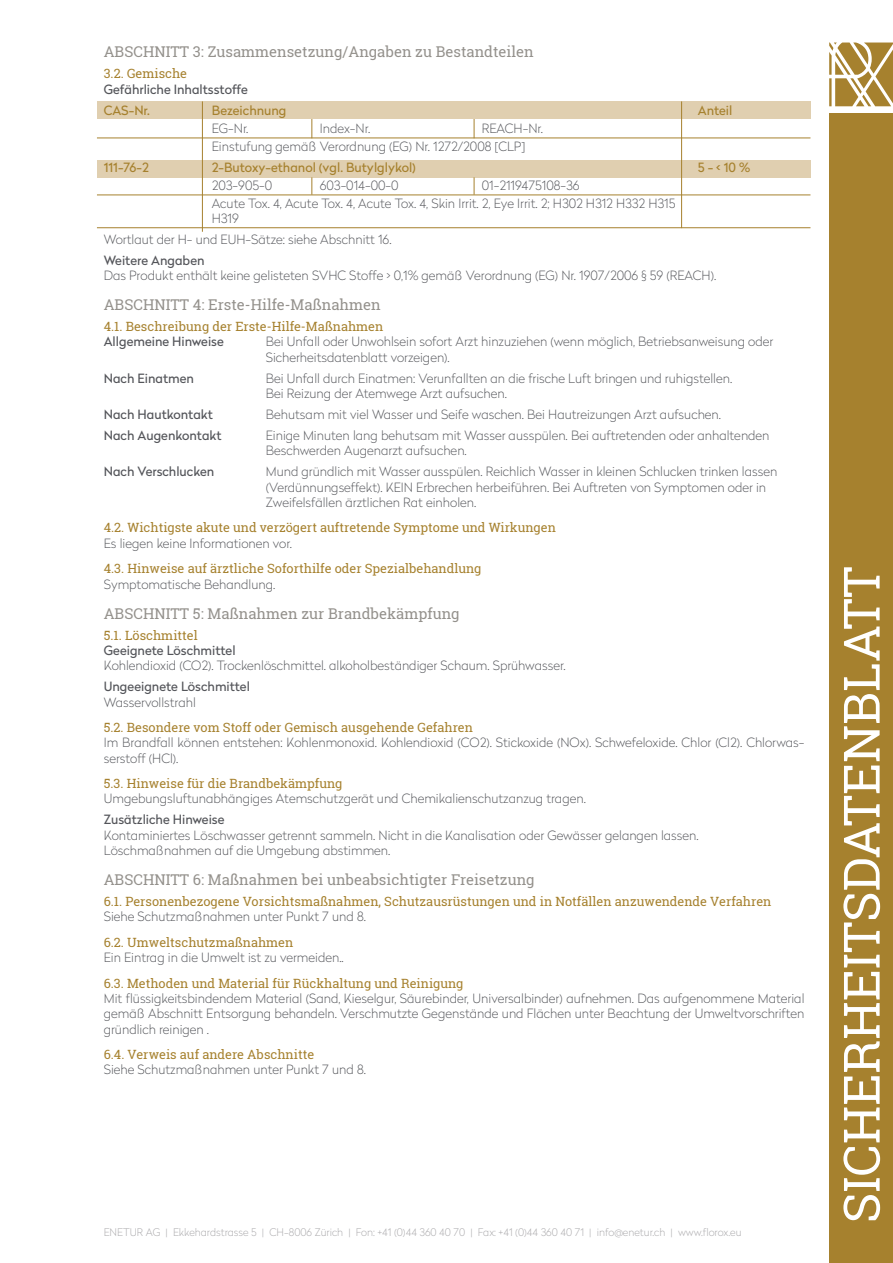
<style>
.page{position:relative;width:893px;height:1263px;background:#fff}
.page>*{position:absolute;margin:0;border:0;box-sizing:border-box;transform-origin:0 0}
.t1{font:50.1px "Roboto Slab";color:#fff}
.t2{font:14.85px "Roboto Slab";color:#94918c}
.t3{font:100 12.75px/15.3px "Radikal";color:#54555a}
.t4{font:12.75px "Roboto Slab";color:#a6812e}
.t5{font:12.75px "Radikal";color:#54555a}
.t6{font:12.75px "Radikal";color:#a6812e}
.t7{font:100 10.5px "Radikal";color:#a9a8aa}
</style>
<div class="page">
<div style="left:97px;top:101px;width:713px;height:18px;background:#e0cfb0"></div>
<div style="left:97px;top:160px;width:713px;height:17px;background:#e0cfb0"></div>
<hr style="left:97px;top:138px;width:713px;height:1px;background:#a6812e">
<hr style="left:97px;top:195px;width:713px;height:1px;background:#a6812e">
<hr style="left:97px;top:227px;width:713px;height:1px;background:#a6812e">
<hr style="left:202px;top:101px;width:1px;height:131px;background:#a6812e">
<svg style="left:311px;top:119px;width:1px;height:19px"></svg>
<svg style="left:311px;top:177px;width:1px;height:18px"></svg>
<svg style="left:474px;top:119px;width:1px;height:19px"></svg>
<svg style="left:474px;top:177px;width:1px;height:18px"></svg>
<hr style="left:681px;top:101px;width:1px;height:127px;background:#a6812e">
<svg style="left:829px;top:43px;width:64px;height:63px"></svg>
<div style="left:829px;top:114px;width:64px;height:1149px;background:#a6812e"></div>
<p class="t2" style="left:104px;top:42px;width:431px">ABSCHNITT 3: Zusammensetzung/Angaben zu Bestandteilen</p>
<p class="t4" style="left:104px;top:65px;width:85px">3.2. Gemische</p>
<p class="t5" style="left:104px;top:80px;width:146px">Gefährliche Inhaltsstoffe</p>
<p class="t6" style="left:104px;top:101px;width:48px">CAS-Nr.</p>
<p class="t6" style="left:212px;top:101px;width:76px">Bezeichnung</p>
<p class="t6" style="left:698px;top:101px;width:36px">Anteil</p>
<p class="t3" style="left:212px;top:120px;width:38px">EG-Nr.</p>
<p class="t3" style="left:320px;top:120px;width:52px">Index-Nr.</p>
<p class="t3" style="left:212px;top:119px;width:333px;line-height:18px;text-indent:270px">REACH-Nr.<br>Einstufung gemäß Verordnung (EG) Nr. 1272/2008 [CLP]</p>
<p class="t6" style="left:104px;top:158px;width:47px">111-76-2</p>
<p class="t6" style="left:212px;top:158px;width:206px">2-Butoxy-ethanol (vgl. Butylglykol)</p>
<p class="t6" style="left:698px;top:158px;width:54px">5 - &lt; 10 %</p>
<p class="t3" style="left:212px;top:177px;width:62px">203-905-0</p>
<p class="t3" style="left:320px;top:177px;width:80px">603-014-00-0</p>
<p class="t3" style="left:212px;top:176px;width:465px;line-height:18px;text-indent:270px">01-2119475108-36<br>Acute Tox. 4, Acute Tox. 4, Acute Tox. 4, Skin Irrit. 2, Eye Irrit. 2; H302 H312 H332 H315</p>
<p class="t3" style="left:104px;top:207px;width:289px;line-height:21px;text-indent:108px">H319<br>Wortlaut der H- und EUH-Sätze: siehe Abschnitt 16.</p>
<p class="t5" style="left:104px;top:251px;width:102px">Weitere Angaben</p>
<p class="t3" style="left:104px;top:267px;width:614px">Das Produkt enthält keine gelisteten SVHC Stoffe &gt; 0,1% gemäß Verordnung (EG) Nr. 1907/2006 § 59 (REACH).</p>
<p class="t2" style="left:104px;top:295px;width:278px">ABSCHNITT 4: Erste-Hilfe-Maßnahmen</p>
<p class="t4" style="left:104px;top:318px;width:281px">4.1. Beschreibung der Erste-Hilfe-Maßnahmen</p>
<p class="t5" style="left:104px;top:333px;width:122px">Allgemeine Hinweise</p>
<p class="t3" style="left:266px;top:334px;width:509px">Bei Unfall oder Unwohlsein sofort Arzt hinzuziehen (wenn möglich, Betriebsanweisung oder<br>Sicherheitsdatenblatt vorzeigen).</p>
<p class="t5" style="left:104px;top:369px;width:92px">Nach Einatmen</p>
<p class="t3" style="left:266px;top:370px;width:468px">Bei Unfall durch Einatmen: Verunfallten an die frische Luft bringen und ruhigstellen.<br>Bei Reizung der Atemwege Arzt aufsuchen.</p>
<p class="t5" style="left:104px;top:405px;width:111px">Nach Hautkontakt</p>
<p class="t3" style="left:266px;top:406px;width:457px">Behutsam mit viel Wasser und Seife waschen. Bei Hautreizungen Arzt aufsuchen.</p>
<p class="t5" style="left:104px;top:426px;width:119px">Nach Augenkontakt</p>
<p class="t3" style="left:266px;top:427px;width:505px">Einige Minuten lang behutsam mit Wasser ausspülen. Bei auftretenden oder anhaltenden<br>Beschwerden Augenarzt aufsuchen.</p>
<p class="t5" style="left:104px;top:463px;width:112px">Nach Verschlucken</p>
<p class="t3" style="left:266px;top:464px;width:513px">Mund gründlich mit Wasser ausspülen. Reichlich Wasser in kleinen Schlucken trinken lassen (Verdünnungseffekt). KEIN Erbrechen herbeiführen. Bei Auftreten von Symptomen oder in<br>Zweifelsfällen ärztlichen Rat einholen.</p>
<p class="t4" style="left:104px;top:519px;width:454px">4.2. Wichtigste akute und verzögert auftretende Symptome und Wirkungen</p>
<p class="t3" style="left:104px;top:535px;width:190px">Es liegen keine Informationen vor.</p>
<p class="t4" style="left:104px;top:560px;width:379px">4.3. Hinweise auf ärztliche Soforthilfe oder Spezialbehandlung</p>
<p class="t3" style="left:104px;top:576px;width:173px">Symptomatische Behandlung.</p>
<p class="t2" style="left:104px;top:603px;width:357px">ABSCHNITT 5: Maßnahmen zur Brandbekämpfung</p>
<p class="t4" style="left:104px;top:626px;width:95px">5.1. Löschmittel</p>
<p class="t5" style="left:104px;top:641px;width:133px">Geeignete Löschmittel</p>
<p class="t3" style="left:104px;top:657px;width:463px">Kohlendioxid (CO2). Trockenlöschmittel. alkoholbeständiger Schaum. Sprühwasser.</p>
<p class="t5" style="left:104px;top:677px;width:148px">Ungeeignete Löschmittel</p>
<p class="t3" style="left:104px;top:694px;width:94px">Wasservollstrahl</p>
<p class="t4" style="left:104px;top:719px;width:371px">5.2. Besondere vom Stoff oder Gemisch ausgehende Gefahren</p>
<p class="t3" style="left:104px;top:735px;width:702px">Im Brandfall können entstehen: Kohlenmonoxid. Kohlendioxid (CO2). Stickoxide (NOx). Schwefeloxide. Chlor (Cl2). Chlorwas&shy;serstoff (HCl).</p>
<p class="t4" style="left:104px;top:775px;width:240px">5.3. Hinweise für die Brandbekämpfung</p>
<p class="t3" style="left:104px;top:791px;width:484px">Umgebungsluftunabhängiges Atemschutzgerät und Chemikalienschutzanzug tragen.</p>
<p class="t5" style="left:104px;top:811px;width:122px">Zusätzliche Hinweise</p>
<p class="t3" style="left:104px;top:827px;width:596px">Kontaminiertes Löschwasser getrennt sammeln. Nicht in die Kanalisation oder Gewässer gelangen lassen.<br>Löschmaßnahmen auf die Umgebung abstimmen.</p>
<p class="t2" style="left:104px;top:869px;width:432px">ABSCHNITT 6: Maßnahmen bei unbeabsichtigter Freisetzung</p>
<p class="t4" style="left:104px;top:893px;width:669px">6.1. Personenbezogene Vorsichtsmaßnahmen, Schutzausrüstungen und in Notfällen anzuwendende Verfahren</p>
<p class="t3" style="left:104px;top:909px;width:264px">Siehe Schutzmaßnahmen unter Punkt 7 und 8.</p>
<p class="t4" style="left:104px;top:933px;width:191px">6.2. Umweltschutzmaßnahmen</p>
<p class="t3" style="left:104px;top:949px;width:241px">Ein Eintrag in die Umwelt ist zu vermeiden..</p>
<p class="t4" style="left:104px;top:974px;width:361px">6.3. Methoden und Material für Rückhaltung und Reinigung</p>
<p class="t3" style="left:104px;top:990px;width:702px;text-align:justify">Mit flüssigkeitsbindendem Material (Sand, Kieselgur, Säurebinder, Universalbinder) aufnehmen. Das aufgenommene Material gemäß Abschnitt Entsorgung behandeln. Verschmutzte Gegenstände und Flächen unter Beachtung der Umweltvorschriften gründlich reinigen .</p>
<p class="t4" style="left:104px;top:1046px;width:212px">6.4. Verweis auf andere Abschnitte</p>
<p class="t3" style="left:104px;top:1062px;width:264px">Siehe Schutzmaßnahmen unter Punkt 7 und 8.</p>
<p class="t7" style="left:104px;top:1225px;width:639px">ENETUR AG | Ekkehardstrasse 5 | CH-8006 Zürich | Fon: +41 (0)44 360 40 70 | Fax: +41 (0)44 360 40 71 | info@enetur.ch | www.florox.eu</p>
<h1 class="t1" style="left:827px;top:1223px;width:658px;rotate:-90deg">SICHERHEITSDATENBLATT</h1>
</div>
